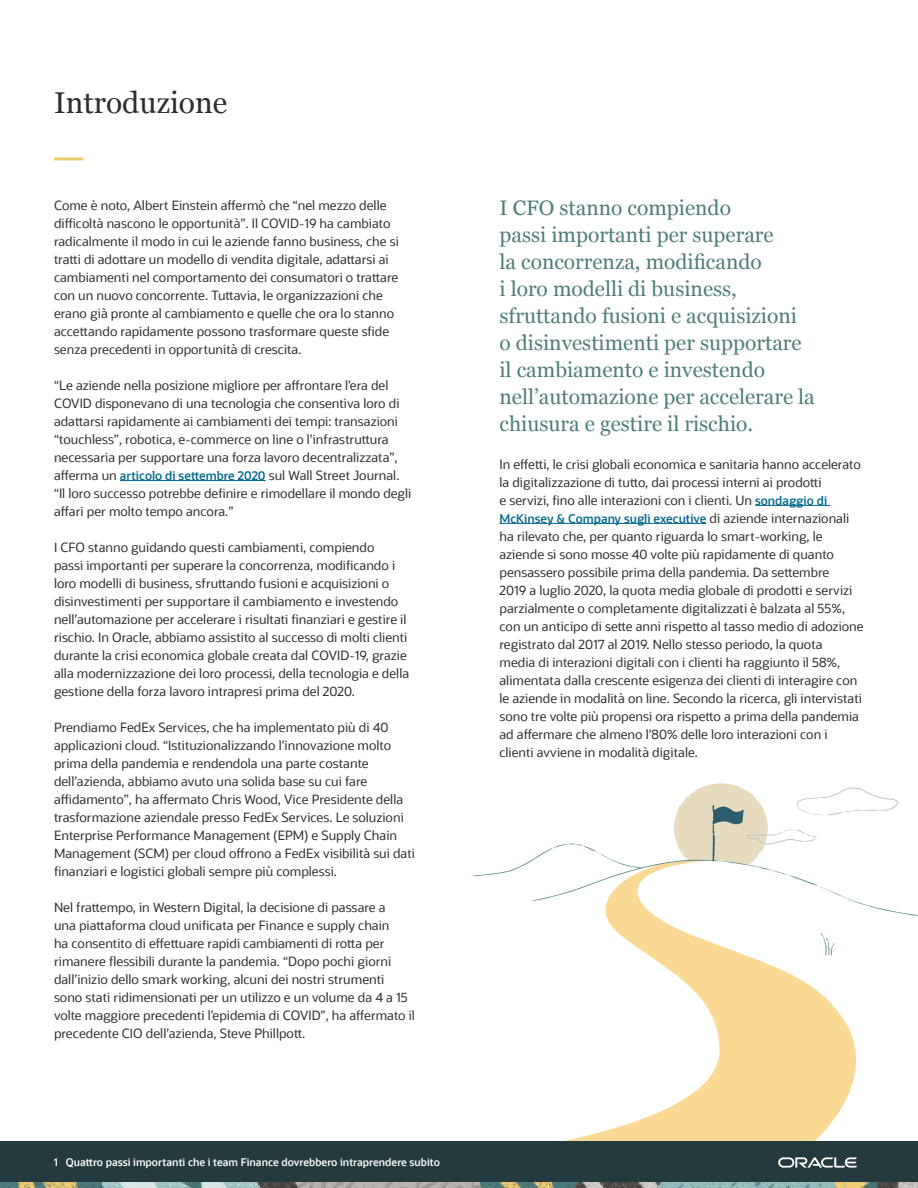
<style>
.page{position:relative;width:918px;height:1188px;background:#fff}
.page>*{position:absolute;margin:0;border:0;box-sizing:border-box;transform-origin:0 0}
.t1{font:30px "Georgia";color:#312d2a}
.t2{font:21px/27px "Georgia";color:#4f7d7b}
.t3{font:12.75px/18px "Oracle Sans";color:#312d2a}
.t4{font:600 12px "Oracle Sans";color:#00688c}
.t5{font:600 10.5px "Oracle Sans";color:#fff}
.s1{font-weight:600;font-size:12px;color:#00688c}
.s2{font-weight:400;font-size:12.75px;color:#312d2a}
</style>
<div class="page">
<svg style="left:300px;top:916px;width:567px;height:226px"></svg>
<svg style="left:472px;top:783px;width:446px;height:133px"></svg>
<svg style="left:820px;top:933px;width:15px;height:23px"></svg>
<hr style="left:120px;top:480px;width:146px;height:1px;background:#00688c">
<div style="left:54px;top:157px;width:29px;height:3px;border:2px solid #f0cc71"></div>
<hr style="left:755px;top:505px;width:75px;height:1px;background:#00688c">
<hr style="left:500px;top:523px;width:206px;height:1px;background:#00688c">
<div style="left:0;top:1142px;width:918px;height:40px;background:#233b3f"></div>
<img style="left:0;top:1182px;width:918px;height:6px">
<svg style="left:778px;top:1157px;width:79px;height:11px"></svg>
<p class="t1" style="left:54px;top:81px;width:175px">Introduzione</p>
<p class="t3" style="left:54px;top:196px;width:346px">Come è noto, Albert Einstein affermò che “nel mezzo delle difficoltà nascono le opportunità”. Il COVID-19 ha cambiato radicalmente il modo in cui le aziende fanno business, che si tratti di adottare un modello di vendita digitale, adattarsi ai cambiamenti nel comportamento dei consumatori o trattare con un nuovo concorrente. Tuttavia, le organizzazioni che erano già pronte al cambiamento e quelle che ora lo stanno accettando rapidamente possono trasformare queste sfide senza precedenti in opportunità di crescita.</p>
<p class="t3" style="left:54px;top:376px;width:359px">“Le aziende nella posizione migliore per affrontare l’era del COVID disponevano di una tecnologia che consentiva loro di adattarsi rapidamente ai cambiamenti dei tempi: transazioni “touchless”, robotica, e-commerce on line o l’infrastruttura necessaria per supportare una forza lavoro decentralizzata”, afferma un <span class="s1">articolo di settembre 2020</span> sul Wall Street Journal. “Il loro successo potrebbe definire e rimodellare il mondo degli affari per molto tempo ancora.”</p>
<p class="t3" style="left:54px;top:538px;width:357px">I CFO stanno guidando questi cambiamenti, compiendo<br>passi importanti per superare la concorrenza, modificando i loro modelli di business, sfruttando fusioni e acquisizioni o disinvestimenti per supportare il cambiamento e investendo nell’automazione per accelerare i risultati finanziari e gestire il rischio. In Oracle, abbiamo assistito al successo di molti clienti durante la crisi economica globale creata dal COVID-19, grazie alla modernizzazione dei loro processi, della tecnologia e della gestione della forza lavoro intrapresi prima del 2020.</p>
<p class="t3" style="left:54px;top:718px;width:363px">Prendiamo FedEx Services, che ha implementato più di 40 applicazioni cloud. “Istituzionalizzando l’innovazione molto prima della pandemia e rendendola una parte costante dell’azienda, abbiamo avuto una solida base su cui fare affidamento”, ha affermato Chris Wood, Vice Presidente della trasformazione aziendale presso FedEx Services. Le soluzioni Enterprise Performance Management (EPM) e Supply Chain Management (SCM) per cloud offrono a FedEx visibilità sui dati finanziari e logistici globali sempre più complessi.</p>
<p class="t3" style="left:54px;top:898px;width:362px">Nel frattempo, in Western Digital, la decisione di passare a<br>una piattaforma cloud unificata per Finance e supply chain<br>ha consentito di effettuare rapidi cambiamenti di rotta per rimanere flessibili durante la pandemia. “Dopo pochi giorni dall’inizio dello smark working, alcuni dei nostri strumenti sono stati ridimensionati per un utilizzo e un volume da 4 a 15 volte maggiore precedenti l’epidemia di COVID”, ha affermato il precedente CIO dell’azienda, Steve Phillpott.</p>
<p class="t5" style="left:54px;top:1155px;width:387px">1 Quattro passi importanti che i team Finance dovrebbero intraprendere subito</p>
<p class="t2" style="left:500px;top:193px;width:317px">I CFO stanno compiendo<br>passi importanti per superare<br>la concorrenza, modificando<br>i loro modelli di business, sfruttando fusioni e acquisizioni<br>o disinvestimenti per supportare il cambiamento e investendo nell’automazione per accelerare la chiusura e gestire il rischio.</p>
<p class="t3" style="left:500px;top:455px;width:363px">In effetti, le crisi globali economica e sanitaria hanno accelerato la digitalizzazione di tutto, dai processi interni ai prodotti<br>e servizi, fino alle interazioni con i clienti. Un <span class="s1">sondaggio di</span></p>
<p class="t4" style="left:500px;top:511px;width:351px">McKinsey &amp; Company sugli executive <span class="s2">di aziende internazionali</span></p>
<p class="t3" style="left:500px;top:527px;width:366px">ha rilevato che, per quanto riguarda lo smart-working, le aziende si sono mosse 40 volte più rapidamente di quanto pensassero possibile prima della pandemia. Da settembre<br>2019 a luglio 2020, la quota media globale di prodotti e servizi parzialmente o completamente digitalizzati è balzata al 55%, con un anticipo di sette anni rispetto al tasso medio di adozione registrato dal 2017 al 2019. Nello stesso periodo, la quota<br>media di interazioni digitali con i clienti ha raggiunto il 58%, alimentata dalla crescente esigenza dei clienti di interagire con le aziende in modalità on line. Secondo la ricerca, gli intervistati sono tre volte più propensi ora rispetto a prima della pandemia ad affermare che almeno l’80% delle loro interazioni con i clienti avviene in modalità digitale.</p>
</div>
